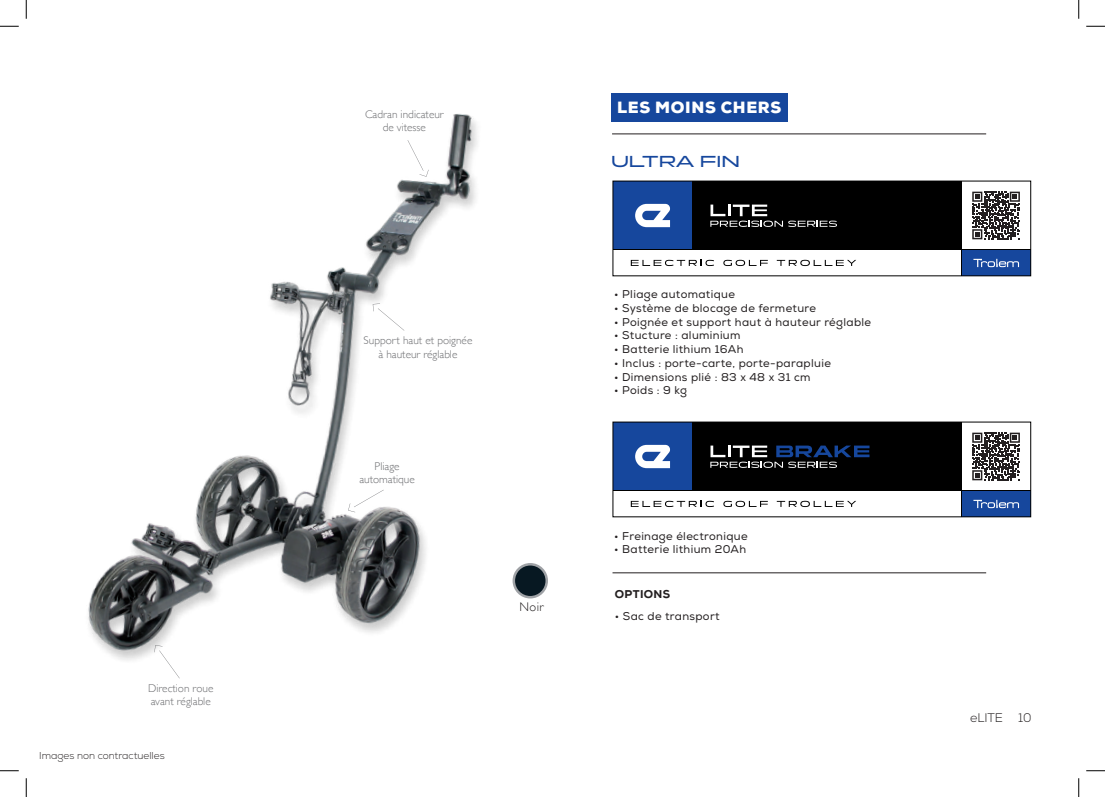
<style>
.page{position:relative;width:1105px;height:797px;background:#fff}
.page>*{position:absolute;margin:0;border:0;box-sizing:border-box;transform-origin:0 0}
.t1{font:900 16.25px "Nexa";letter-spacing:.04em;color:#fff}
.t2{font:500 16.25px "Panchang";letter-spacing:.03em;color:#16479d}
.t3{font:300 12.5px "Nexa";color:#231f20}
.t4{font:300 12.5px "Gill Sans";color:#231f20}
.t5{font:11.25px "Nexa";letter-spacing:.03em;color:#231f20}
.t6{font:300 11.25px/13.5px "Gill Sans";color:#6c6d70;text-align:center}
.t7{font:800 11.25px "Nexa";letter-spacing:.03em;color:#231f20}
.t8{font:300 10px "Nexa";color:#231f20}
</style>
<div class="page">
<hr style="left:612px;top:134px;width:374px;height:1px;background:#231f20">
<img style="left:88px;top:114px;width:441px;height:559px">
<div style="left:514px;top:564px;width:33px;height:33px;background:#071822;border-radius:50%"></div>
<div style="left:513px;top:563px;width:35px;height:35px;border:2px solid #9fa2a6;border-radius:50%"></div>
<hr style="left:612px;top:572px;width:374px;height:1px;background:#231f20">
<svg style="left:348px;top:489px;width:36px;height:23px"></svg>
<svg style="left:373px;top:303px;width:31px;height:28px"></svg>
<div style="left:611px;top:93px;width:177px;height:28px;background:#16479d"></div>
<svg style="left:408px;top:140px;width:21px;height:37px"></svg>
<div style="left:49px;top:88px;width:66px;height:172px;background:#fff"></div>
<div style="left:613px;top:181px;width:79px;height:69px;background:#16479d"></div>
<div style="left:692px;top:181px;width:269px;height:69px;background:#000"></div>
<div style="left:962px;top:250px;width:69px;height:26px;background:#16479d"></div>
<svg style="left:635px;top:204px;width:35px;height:23px"></svg>
<svg style="left:631px;top:260px;width:83px;height:6px"></svg>
<svg style="left:723px;top:260px;width:45px;height:6px"></svg>
<svg style="left:777px;top:260px;width:79px;height:6px"></svg>
<hr style="left:961px;top:181px;width:1px;height:95px;background:#000">
<hr style="left:613px;top:249px;width:418px;height:1px;background:#000">
<svg style="left:710px;top:204px;width:127px;height:23px"></svg>
<svg style="left:973px;top:259px;width:46px;height:8px"></svg>
<div style="left:612px;top:181px;width:419px;height:95px;border:1px solid #000"></div>
<svg style="left:972px;top:192px;width:48px;height:47px"></svg>
<div style="left:613px;top:422px;width:79px;height:69px;background:#16479d"></div>
<div style="left:692px;top:422px;width:269px;height:69px;background:#000"></div>
<div style="left:962px;top:491px;width:69px;height:26px;background:#16479d"></div>
<svg style="left:635px;top:445px;width:35px;height:23px"></svg>
<svg style="left:631px;top:501px;width:83px;height:6px"></svg>
<svg style="left:723px;top:501px;width:45px;height:6px"></svg>
<svg style="left:777px;top:501px;width:79px;height:6px"></svg>
<hr style="left:961px;top:422px;width:1px;height:95px;background:#000">
<hr style="left:613px;top:490px;width:418px;height:1px;background:#000">
<svg style="left:710px;top:445px;width:159px;height:23px"></svg>
<svg style="left:973px;top:500px;width:46px;height:8px"></svg>
<div style="left:612px;top:421px;width:419px;height:96px;border:1px solid #000"></div>
<svg style="left:972px;top:432px;width:48px;height:48px"></svg>
<svg style="left:0;top:25px;width:19px;height:2px"></svg>
<svg style="left:1086px;top:25px;width:19px;height:2px"></svg>
<svg style="left:0;top:770px;width:19px;height:1px"></svg>
<svg style="left:1086px;top:770px;width:19px;height:1px"></svg>
<svg style="left:25px;top:0;width:2px;height:19px"></svg>
<svg style="left:25px;top:778px;width:2px;height:19px"></svg>
<svg style="left:1078px;top:0;width:1px;height:19px"></svg>
<svg style="left:1078px;top:778px;width:1px;height:19px"></svg>
<p class="t6" style="left:148px;top:680px;width:67px;text-align:left">Direction roue avant réglable</p>
<p class="t8" style="left:39px;top:750px;width:127px">Images non contractuelles</p>
<p class="t6" style="left:365px;top:107px;width:80px">Cadran indicateur de vitesse</p>
<p class="t6" style="left:363px;top:333px;width:110px">Support haut et poignée à hauteur réglable</p>
<p class="t6" style="left:359px;top:458px;width:57px">Pliage automatique</p>
<p class="t4" style="left:519px;top:597px;width:26px">Noir</p>
<h1 class="t1" style="left:617px;top:97px;width:166px">LES MOINS CHERS</h1>
<h1 class="t2" style="left:611px;top:152px;width:130px">ULTRA FIN</h1>
<p class="t5" style="left:614px;top:287px;width:122px">• Pliage automatique</p>
<p class="t5" style="left:614px;top:301px;width:203px">• Système de blocage de fermeture</p>
<p class="t5" style="left:614px;top:315px;width:258px">• Poignée et support haut à hauteur réglable</p>
<p class="t5" style="left:614px;top:329px;width:128px">• Stucture : aluminium</p>
<p class="t5" style="left:614px;top:342px;width:131px">• Batterie lithium 16Ah</p>
<p class="t5" style="left:614px;top:356px;width:218px">• Inclus : porte-carte, porte-parapluie</p>
<p class="t5" style="left:614px;top:370px;width:198px">• Dimensions plié : 83 x 48 x 31 cm</p>
<p class="t5" style="left:614px;top:384px;width:74px">• Poids : 9 kg</p>
<p class="t5" style="left:614px;top:529px;width:135px">• Freinage électronique</p>
<p class="t5" style="left:614px;top:542px;width:133px">• Batterie lithium 20Ah</p>
<p class="t7" style="left:615px;top:587px;width:57px">OPTIONS</p>
<p class="t5" style="left:615px;top:609px;width:106px">• Sac de transport</p>
<p class="t3" style="left:970px;top:710px;width:34px">eLITE</p>
<p class="t3" style="left:1018px;top:710px;width:15px">10</p>
</div>
